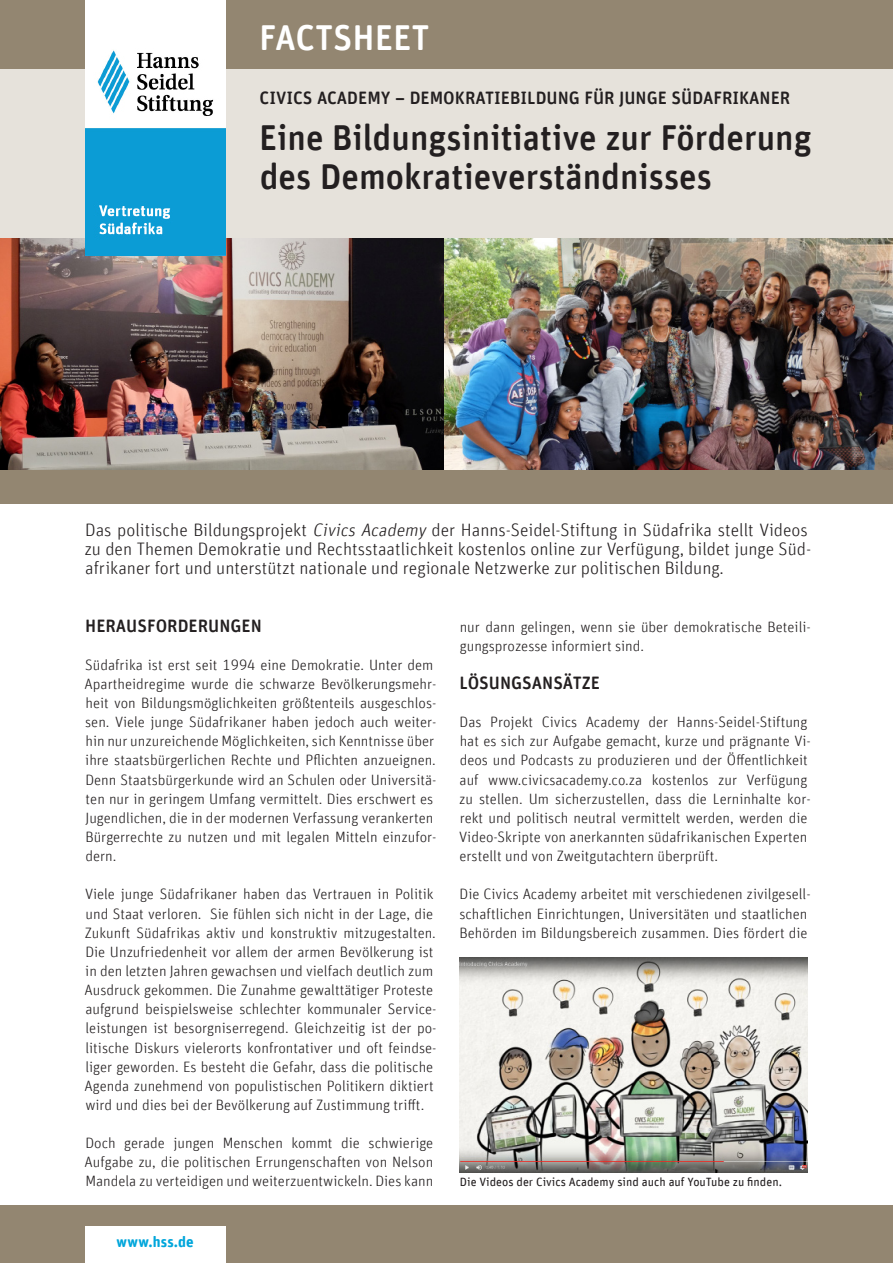
<style>
.page{position:relative;width:893px;height:1263px;background:#fff}
.page>*{position:absolute;margin:0;border:0;box-sizing:border-box;transform-origin:0 0}
.Head_FS{font:500 36px/39px "Unit Rounded Offc";color:#231f20}
.Head_FS-2{font:500 36px "Unit Rounded Offc";color:#fff}
.Vorspann_FS{font:300 18px/19.2px "Unit Rounded Offc";color:#231f20}
.Overline_FS{font:500 18px "Unit Rounded Offc";color:#231f20}
.Sudhead_FS{font:500 18px "Unit Rounded Offc";color:#231f20}
.Copy_Light_10-13_FS{font:300 15px/19.2px "Unit Rounded Offc";color:#231f20}
.t1{font:700 15px "Unit Rounded Offc";letter-spacing:.005em;color:#00a6db}
.BU_FS{font:12px "Unit Rounded Offc";color:#231f20}
.s1{font-style:italic}
</style>
<div class="page">
<div style="left:0;top:68px;width:893px;height:170px;background:#e6e2db"></div>
<div style="left:0;top:470px;width:893px;height:34px;background:#938671"></div>
<div style="left:0;top:0;width:893px;height:68px;background:#938671"></div>
<div style="left:0;top:1205px;width:893px;height:58px;background:#938671"></div>
<img style="left:0;top:238px;width:444px;height:232px">
<img style="left:444px;top:238px;width:449px;height:232px">
<img style="left:459px;top:957px;width:349px;height:215px">
<img style="left:85px;top:0;width:140px;height:255px">
<div style="left:85px;top:1227px;width:140px;height:36px;background:#fff"></div>
<p class="Head_FS-2" style="left:259px;top:16px;width:172px">FACTSHEET</p>
<p class="Overline_FS" style="left:260px;top:87px;width:532px">CIVICS ACADEMY – DEMOKRATIEBILDUNG FÜR JUNGE SÜDAFRIKANER</p>
<p class="Head_FS" style="left:259px;top:118px;width:554px">Eine Bildungsinitiative zur Förderung des Demokratieverständnisses</p>
<p class="Vorspann_FS" style="left:84px;top:520px;width:728px">Das politische Bildungsprojekt <span class="s1">Civics Academy</span> der Hanns-Seidel-Stiftung in Südafrika stellt Videos zu den Themen Demokratie und Rechtsstaatlichkeit kostenlos online zur Verfügung, bildet junge Süd&shy;afrikaner fort und unterstützt nationale und regionale Netzwerke zur politischen Bildung.</p>
<p class="Sudhead_FS" style="left:85px;top:614px;width:178px">HERAUSFORDERUNGEN</p>
<p class="Copy_Light_10-13_FS" style="left:85px;top:655px;width:353px">Südafrika ist erst seit 1994 eine Demokratie. Unter dem Apartheidregime wurde die schwarze Bevölkerungsmehr&shy;heit von Bildungsmöglichkeiten größtenteils ausgeschlos&shy;sen. Viele junge Südafrikaner haben jedoch auch weiter&shy;hin nur unzureichende Möglichkeiten, sich Kenntnisse über ihre staatsbürgerlichen Rechte und Pflichten anzueignen.<br>Denn Staatsbürgerkunde wird an Schulen oder Universitä&shy;ten nur in geringem Umfang vermittelt. Dies erschwert es Jugendlichen, die in der modernen Verfassung verankerten Bürgerrechte zu nutzen und mit legalen Mitteln einzufor&shy;dern.</p>
<p class="Copy_Light_10-13_FS" style="left:85px;top:885px;width:353px">Viele junge Südafrikaner haben das Vertrauen in Politik und Staat verloren. Sie fühlen sich nicht in der Lage, die Zukunft Südafrikas aktiv und konstruktiv mitzugestalten.<br>Die Unzufriedenheit vor allem der armen Bevölkerung ist in den letzten Jahren gewachsen und vielfach deutlich zum Ausdruck gekommen. Die Zunahme gewalttätiger Proteste aufgrund beispielsweise schlechter kommunaler Service&shy;leistungen ist besorgniserregend. Gleichzeitig ist der po&shy;litische Diskurs vielerorts konfrontativer und oft feindse&shy;liger geworden. Es besteht die Gefahr, dass die politische Agenda zunehmend von populistischen Politikern diktiert wird und dies bei der Bevölkerung auf Zustimmung trifft.</p>
<p class="Copy_Light_10-13_FS" style="left:85px;top:1133px;width:350px;text-align:justify">Doch gerade jungen Menschen kommt die schwierige Aufgabe zu, die politischen Errungenschaften von Nelson Mandela zu verteidigen und weiterzuentwickeln. Dies kann</p>
<p class="t1" style="left:117px;top:1232px;width:79px">www.hss.de</p>
<p class="Copy_Light_10-13_FS" style="left:460px;top:617px;width:353px">nur dann gelingen, wenn sie über demokratische Beteili&shy;gungsprozesse informiert sind.</p>
<p class="Sudhead_FS" style="left:459px;top:672px;width:142px">LÖSUNGSANSÄTZE</p>
<p class="Copy_Light_10-13_FS" style="left:459px;top:712px;width:353px">Das Projekt Civics Academy der Hanns-Seidel-Stiftung hat es sich zur Aufgabe gemacht, kurze und prägnante Vi&shy;deos und Podcasts zu produzieren und der Öffentlichkeit auf www.civicsacademy.co.za kostenlos zur Verfügung zu stellen. Um sicherzustellen, dass die Lerninhalte kor&shy;rekt und politisch neutral vermittelt werden, werden die Video-Skripte von anerkannten südafrikanischen Experten erstellt und von Zweitgutachtern überprüft.</p>
<p class="Copy_Light_10-13_FS" style="left:459px;top:885px;width:353px">Die Civics Academy arbeitet mit verschiedenen zivilgesell&shy;schaftlichen Einrichtungen, Universitäten und staatlichen<br>Behörden im Bildungsbereich zusammen. Dies fördert die</p>
<p class="BU_FS" style="left:460px;top:1175px;width:324px">Die Videos der Civics Academy sind auch auf YouTube zu finden.</p>
</div>
